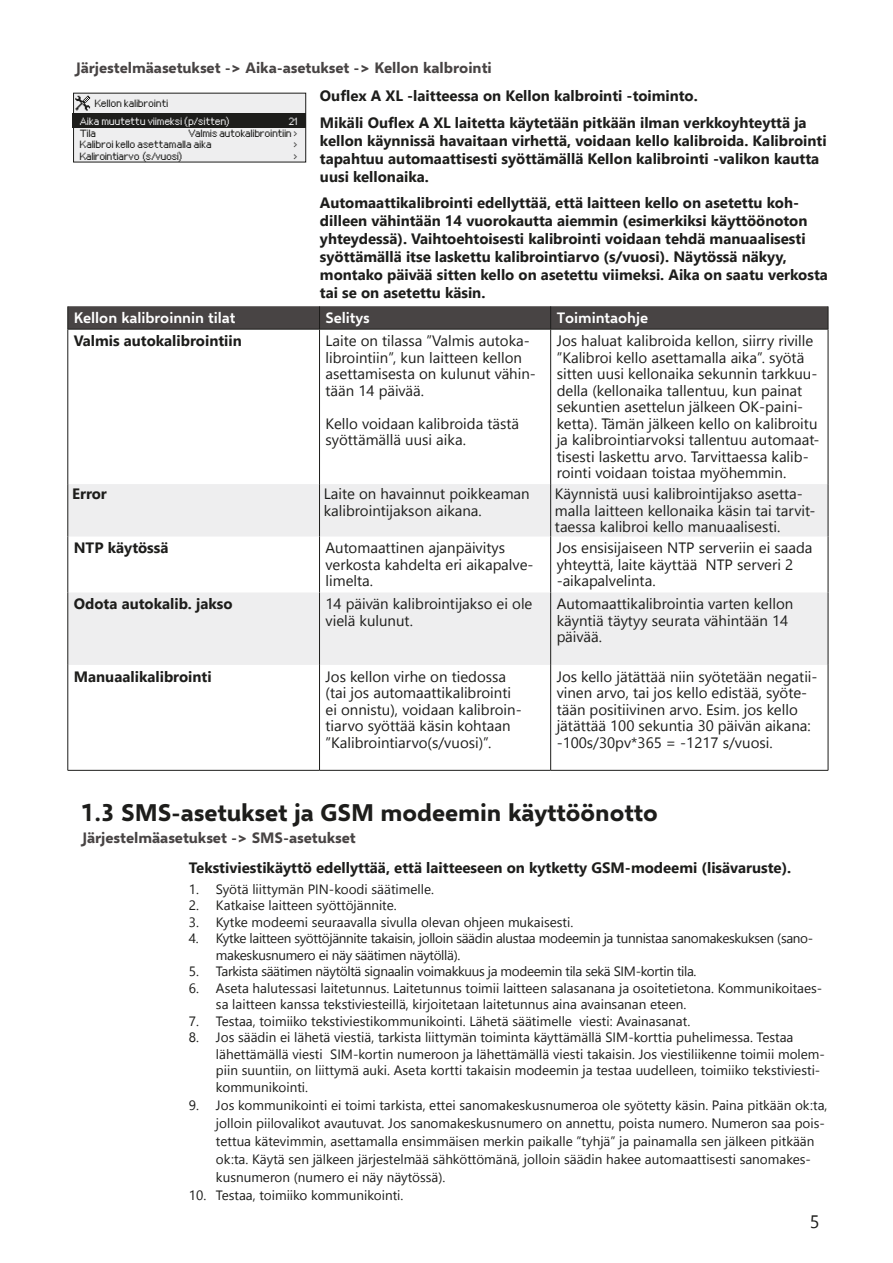
<style>
.page{position:relative;width:893px;height:1263px;background:#fff}
.page>*{position:absolute;margin:0;border:0;box-sizing:border-box;transform-origin:0 0}
.Otsikko_2_no_language_16_19{font:700 24px "Selawik";color:#1d1d1b}
.t1{font:18px "Nirmala UI";color:#1d1d1b}
.Taulukoiden_sisältö_10_11_no-language{font:15px/16.5px "Nirmala UI";color:#1d1d1b}
.Leipätesti_10_12_no-language{font:700 15px/18px "Nirmala UI";color:#1d1d1b}
.ylämäärite_12___13_BOLD_T_harmaa_no-lang{font:700 15px "Selawik";color:#484444}
.Ingressi_10_12_no-language{font:700 15px "Nirmala UI";color:#1d1d1b}
.Taulukoiden_sisältö_BOLD_10_11_no-langua{font:700 15px "Nirmala UI";color:#1d1d1b}
.Taulukoiden_otsikko_VALK_12_14_no-langua{font:600 15px "Selawik";color:#fff}
.t2{font:13.5px/16.5px "Nirmala UI";color:#1d1d1b}
.t3{font:13.5px/16.5px "Nirmala UI";letter-spacing:-.025em;color:#1d1d1b}
.Näyttö_2-tab_musta{font:7.35px "px sans nouveaux";letter-spacing:.01em;color:#1d1d1b}
.Näyttö_2-tab_musta-2{font:7.35px "px sans nouveaux";letter-spacing:.01em;color:#eeeeef}
.Näyttö_2-tab_musta-3{font:7.35px "px sans nouveaux";letter-spacing:-.01em;color:#1d1d1b}
</style>
<div class="page">
<div style="left:74px;top:93px;width:232px;height:69px;background:#eeeeef"></div>
<div style="left:72px;top:113px;width:234px;height:15px;background:#1d1d1b"></div>
<svg style="left:75px;top:96px;width:15px;height:15px"></svg>
<svg style="left:69px;top:330px;width:759px;height:440px"></svg>
<div style="left:69px;top:484px;width:759px;height:52px;background:#eeeeef"></div>
<div style="left:69px;top:592px;width:759px;height:73px;background:#eeeeef"></div>
<svg style="left:68px;top:306px;width:761px;height:23px;background:#494545"></svg>
<hr style="left:68px;top:329px;width:251px;height:1px;background:#1d1d1b">
<hr style="left:319px;top:329px;width:232px;height:1px;background:#1d1d1b">
<hr style="left:319px;top:329px;width:1px;height:155px;background:#1d1d1b">
<hr style="left:551px;top:329px;width:277px;height:1px;background:#1d1d1b">
<hr style="left:550px;top:329px;width:1px;height:155px;background:#1d1d1b">
<hr style="left:319px;top:536px;width:1px;height:56px;background:#1d1d1b">
<hr style="left:550px;top:536px;width:1px;height:56px;background:#1d1d1b">
<hr style="left:319px;top:592px;width:1px;height:73px;background:#1d1d1b">
<hr style="left:550px;top:592px;width:1px;height:73px;background:#1d1d1b">
<hr style="left:319px;top:665px;width:1px;height:105px;background:#1d1d1b">
<hr style="left:550px;top:665px;width:1px;height:105px;background:#1d1d1b">
<hr style="left:68px;top:329px;width:1px;height:155px;background:#1d1d1b">
<hr style="left:828px;top:329px;width:1px;height:155px;background:#1d1d1b">
<hr style="left:68px;top:484px;width:1px;height:52px;background:#1d1d1b">
<hr style="left:828px;top:484px;width:1px;height:52px;background:#1d1d1b">
<hr style="left:68px;top:536px;width:1px;height:56px;background:#1d1d1b">
<hr style="left:828px;top:536px;width:1px;height:56px;background:#1d1d1b">
<hr style="left:68px;top:592px;width:1px;height:73px;background:#1d1d1b">
<hr style="left:828px;top:592px;width:1px;height:73px;background:#1d1d1b">
<hr style="left:68px;top:665px;width:1px;height:105px;background:#1d1d1b">
<hr style="left:828px;top:665px;width:1px;height:105px;background:#1d1d1b">
<hr style="left:68px;top:770px;width:251px;height:1px;background:#1d1d1b">
<hr style="left:319px;top:770px;width:232px;height:1px;background:#1d1d1b">
<hr style="left:551px;top:770px;width:277px;height:1px;background:#1d1d1b">
<hr style="left:319px;top:484px;width:1px;height:52px;background:#1d1d1b">
<hr style="left:550px;top:484px;width:1px;height:52px;background:#1d1d1b">
<p class="ylämäärite_12___13_BOLD_T_harmaa_no-lang" style="left:74px;top:58px;width:419px">Järjestelmäasetukset -&gt; Aika-asetukset -&gt; Kellon kalbrointi</p>
<p class="Näyttö_2-tab_musta" style="left:95px;top:100px;width:75px">Kellon kalibrointi</p>
<p class="Näyttö_2-tab_musta-2" style="left:80px;top:118px;width:151px">Aika muutettu viimeksi (p/sitten)</p>
<p class="Näyttö_2-tab_musta-2" style="left:289px;top:118px;width:10px">21</p>
<p class="Näyttö_2-tab_musta" style="left:80px;top:130px;width:18px">Tila</p>
<p class="Näyttö_2-tab_musta" style="left:189px;top:130px;width:110px">Valmis autokalibrointiin &gt;</p>
<p class="Näyttö_2-tab_musta" style="left:80px;top:141px;width:133px">Kalibroi kello asettamalla aika</p>
<p class="Näyttö_2-tab_musta" style="left:294px;top:141px;width:5px">&gt;</p>
<p class="Näyttö_2-tab_musta-3" style="left:80px;top:153px;width:104px">Kalirointiarvo (s/vuosi)</p>
<p class="Näyttö_2-tab_musta" style="left:294px;top:153px;width:5px">&gt;</p>
<p class="Leipätesti_10_12_no-language" style="left:320px;top:86px;width:379px">Ouflex A XL -laitteessa on Kellon kalbrointi -toiminto.</p>
<p class="Leipätesti_10_12_no-language" style="left:320px;top:113px;width:508px">Mikäli Ouflex A XL laitetta käytetään pitkään ilman verkkoyhteyttä ja kellon käynnissä havaitaan virhettä, voidaan kello kalibroida. Kalibrointi tapahtuu automaattisesti syöttämällä Kellon kalibrointi -valikon kautta uusi kellonaika.</p>
<p class="Leipätesti_10_12_no-language" style="left:320px;top:193px;width:509px">Automaattikalibrointi edellyttää, että laitteen kello on asetettu koh&shy;dilleen vähintään 14 vuorokautta aiemmin (esimerkiksi käyttöönoton yhteydessä). Vaihtoehtoisesti kalibrointi voidaan tehdä manuaalisesti syöttämällä itse laskettu kalibrointiarvo (s/vuosi). Näytössä näkyy, montako päivää sitten kello on asetettu viimeksi. Aika on saatu verkosta tai se on asetettu käsin.</p>
<p class="Taulukoiden_otsikko_VALK_12_14_no-langua" style="left:74px;top:309px;width:163px">Kellon kalibroinnin tilat</p>
<p class="Taulukoiden_otsikko_VALK_12_14_no-langua" style="left:325px;top:309px;width:46px">Selitys</p>
<p class="Taulukoiden_otsikko_VALK_12_14_no-langua" style="left:557px;top:309px;width:93px">Toimintaohje</p>
<p class="Taulukoiden_sisältö_BOLD_10_11_no-langua" style="left:74px;top:328px;width:170px">Valmis autokalibrointiin</p>
<p class="Taulukoiden_sisältö_10_11_no-language" style="left:325px;top:332px;width:212px">Laite on tilassa ”Valmis autoka&shy;librointiin”, kun laitteen kellon asettamisesta on kulunut vähin&shy;tään 14 päivää.</p>
<p class="Taulukoiden_sisältö_10_11_no-language" style="left:325px;top:414px;width:195px">Kello voidaan kalibroida tästä syöttämällä uusi aika.</p>
<p class="Taulukoiden_sisältö_10_11_no-language" style="left:557px;top:332px;width:264px">Jos haluat kalibroida kellon, siirry riville ”Kalibroi kello asettamalla aika”. syötä sitten uusi kellonaika sekunnin tarkkuu&shy;della (kellonaika tallentuu, kun painat sekuntien asettelun jälkeen OK-paini&shy;ketta). Tämän jälkeen kello on kalibroitu ja kalibrointiarvoksi tallentuu automaat&shy;tisesti laskettu arvo. Tarvittaessa kalib&shy;rointi voidaan toistaa myöhemmin.</p>
<p class="Taulukoiden_sisältö_BOLD_10_11_no-langua" style="left:72px;top:482px;width:36px">Error</p>
<p class="Taulukoiden_sisältö_10_11_no-language" style="left:324px;top:485px;width:207px">Laite on havainnut poikkeaman kalibrointijakson aikana.</p>
<p class="Taulukoiden_sisältö_10_11_no-language" style="left:555px;top:485px;width:262px">Käynnistä uusi kalibrointijakso asetta&shy;malla laitteen kellonaika käsin tai tarvit&shy;taessa kalibroi kello manuaalisesti.</p>
<p class="Taulukoiden_sisältö_BOLD_10_11_no-langua" style="left:74px;top:536px;width:96px">NTP käytössä</p>
<p class="Taulukoiden_sisältö_10_11_no-language" style="left:325px;top:539px;width:209px">Automaattinen ajanpäivitys verkosta kahdelta eri aikapalve&shy;limelta.</p>
<p class="Taulukoiden_sisältö_10_11_no-language" style="left:557px;top:539px;width:257px">Jos ensisijaiseen NTP serveriin ei saada yhteyttä, laite käyttää NTP serveri 2 -aikapalvelinta.</p>
<p class="Taulukoiden_sisältö_BOLD_10_11_no-langua" style="left:74px;top:592px;width:160px">Odota autokalib. jakso</p>
<p class="Taulukoiden_sisältö_10_11_no-language" style="left:325px;top:595px;width:208px">14 päivän kalibrointijakso ei ole vielä kulunut.</p>
<p class="Taulukoiden_sisältö_10_11_no-language" style="left:557px;top:595px;width:238px">Automaattikalibrointia varten kellon käyntiä täytyy seurata vähintään 14 päivää.</p>
<p class="Taulukoiden_sisältö_BOLD_10_11_no-langua" style="left:74px;top:664px;width:139px">Manuaalikalibrointi</p>
<p class="Taulukoiden_sisältö_10_11_no-language" style="left:325px;top:667px;width:198px">Jos kellon virhe on tiedossa (tai jos automaattikalibrointi ei onnistu), voidaan kalibroin&shy;tiarvo syöttää käsin kohtaan ”Kalibrointiarvo(s/vuosi)”.</p>
<p class="Taulukoiden_sisältö_10_11_no-language" style="left:557px;top:667px;width:262px">Jos kello jätättää niin syötetään negatii&shy;vinen arvo, tai jos kello edistää, syöte&shy;tään positiivinen arvo. Esim. jos kello jätättää 100 sekuntia 30 päivän aikana: -100s/30pv*365 = -1217 s/vuosi.</p>
<p class="Otsikko_2_no_language_16_19" style="left:81px;top:797px;width:579px">1.3 SMS-asetukset ja GSM modeemin käyttöönotto</p>
<p class="ylämäärite_12___13_BOLD_T_harmaa_no-lang" style="left:81px;top:828px;width:277px">Järjestelmäasetukset -&gt; SMS-asetukset</p>
<p class="Ingressi_10_12_no-language" style="left:189px;top:855px;width:604px">Tekstiviestikäyttö edellyttää, että laitteeseen on kytketty GSM-modeemi (lisävaruste).</p>
<p class="t2" style="left:189px;top:880px;width:247px">1. Syötä liittymän PIN-koodi säätimelle.</p>
<p class="t2" style="left:189px;top:896px;width:209px">2. Katkaise laitteen syöttöjännite.</p>
<p class="t2" style="left:189px;top:913px;width:386px">3. Kytke modeemi seuraavalla sivulla olevan ohjeen mukaisesti.</p>
<p class="t3" style="left:216px;top:929px;width:599px;text-indent:-27px">4. Kytke laitteen syöttöjännite takaisin, jolloin säädin alustaa modeemin ja tunnistaa sanomakeskuksen (sano&shy;makeskusnumero ei näy säätimen näytöllä).</p>
<p class="t3" style="left:189px;top:962px;width:509px">5. Tarkista säätimen näytöltä signaalin voimakkuus ja modeemin tila sekä SIM-kortin tila.</p>
<p class="t2" style="left:216px;top:979px;width:608px;text-indent:-27px">6. Aseta halutessasi laitetunnus. Laitetunnus toimii laitteen salasanana ja osoitetietona. Kommunikoitaes&shy;sa laitteen kanssa tekstiviesteillä, kirjoitetaan laitetunnus aina avainsanan eteen.</p>
<p class="t2" style="left:189px;top:1012px;width:503px">7. Testaa, toimiiko tekstiviestikommunikointi. Lähetä säätimelle viesti: Avainasanat.</p>
<p class="t2" style="left:216px;top:1028px;width:610px;text-indent:-27px">8. Jos säädin ei lähetä viestiä, tarkista liittymän toiminta käyttämällä SIM-korttia puhelimessa. Testaa lähettämällä viesti SIM-kortin numeroon ja lähettämällä viesti takaisin. Jos viestiliikenne toimii molem&shy;piin suuntiin, on liittymä auki. Aseta kortti takaisin modeemin ja testaa uudelleen, toimiiko tekstiviesti&shy;kommunikointi.</p>
<p class="t2" style="left:216px;top:1095px;width:613px;line-height:18px;text-indent:-27px">9. Jos kommunikointi ei toimi tarkista, ettei sanomakeskusnumeroa ole syötetty käsin. Paina pitkään ok:ta, jolloin piilovalikot avautuvat. Jos sanomakeskusnumero on annettu, poista numero. Numeron saa pois&shy;tettua kätevimmin, asettamalla ensimmäisen merkin paikalle ”tyhjä” ja painamalla sen jälkeen pitkään ok:ta. Käytä sen jälkeen järjestelmää sähköttömänä, jolloin säädin hakee automaattisesti sanomakes&shy;kusnumeron (numero ei näy näytössä).</p>
<p class="t2" style="left:189px;top:1186px;width:216px">10. Testaa, toimiiko kommunikointi.</p>
<p class="t1" style="left:810px;top:1206px;width:11px">5</p>
</div>
